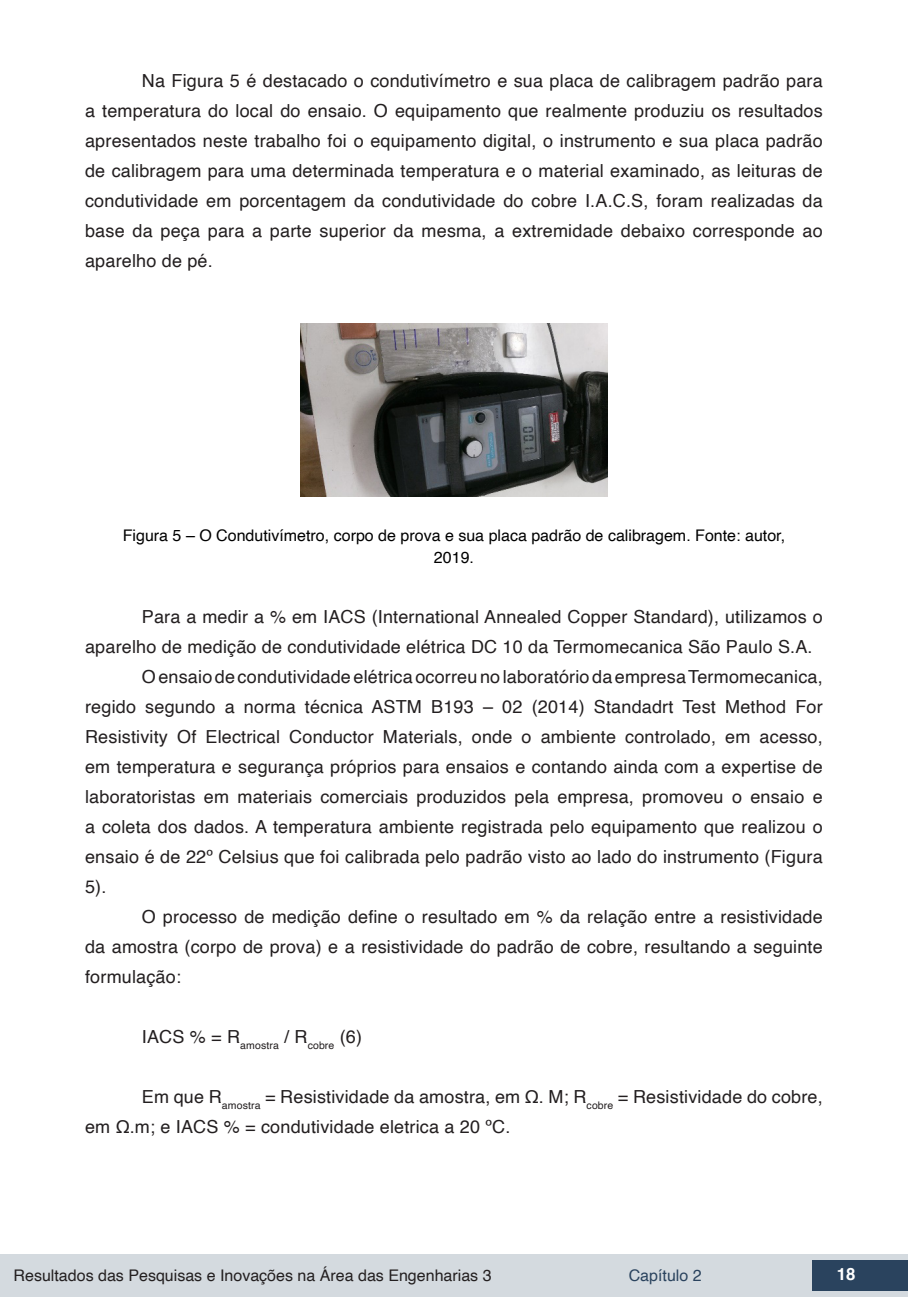
<style>
.page{position:relative;width:908px;height:1304px;background:#fff}
.page>*{position:absolute;margin:0;border:0;box-sizing:border-box;transform-origin:0 0}
.txt{font:18px/30px "Helvetica";letter-spacing:.01em;color:#231f20;text-align:justify}
.t1{font:700 16.8px "Helvetica";color:#fff}
.info_tab_graf_imag{font:16px/22px "Helvetica";color:#000;text-align:center}
.t2{font:16px "Helvetica";color:#231f20}
.t3{font:16px "Helvetica";color:#2a435e}
</style>
<div class="page">
<div style="left:0;top:1254px;width:906px;height:43px;background:#d4dadf"></div>
<div style="left:812px;top:1261px;width:95px;height:30px;background:#2a435e"></div>
<img style="left:300px;top:324px;width:307px;height:172px">
<p class="txt" style="left:85px;top:66px;width:738px;text-indent:57px">Na Figura 5 é destacado o condutivímetro e sua placa de calibragem padrão para a temperatura do local do ensaio. O equipamento que realmente produziu os resultados apresentados neste trabalho foi o equipamento digital, o instrumento e sua placa padrão de calibragem para uma determinada temperatura e o material examinado, as leituras de condutividade em porcentagem da condutividade do cobre I.A.C.S, foram realizadas da base da peça para a parte superior da mesma, a extremidade debaixo corresponde ao aparelho de pé.</p>
<p class="info_tab_graf_imag" style="left:123px;top:525px;width:663px">Figura 5 – O Condutivímetro, corpo de prova e sua placa padrão de calibragem. Fonte: autor,<br>2019.</p>
<p class="txt" style="left:85px;top:602px;width:738px;text-indent:57px">Para a medir a % em IACS (International Annealed Copper Standard), utilizamos o aparelho de medição de condutividade elétrica DC 10 da Termomecanica São Paulo S.A.</p>
<p class="txt" style="left:85px;top:662px;width:738px;text-indent:57px">O ensaio de condutividade elétrica ocorreu no laboratório da empresa Termomecanica, regido segundo a norma técnica ASTM B193 – 02 (2014) Standadrt Test Method For Resistivity Of Electrical Conductor Materials, onde o ambiente controlado, em acesso, em temperatura e segurança próprios para ensaios e contando ainda com a expertise de laboratoristas em materiais comerciais produzidos pela empresa, promoveu o ensaio e a coleta dos dados. A temperatura ambiente registrada pelo equipamento que realizou o ensaio é de 22º Celsius que foi calibrada pelo padrão visto ao lado do instrumento (Figura 5).</p>
<p class="txt" style="left:85px;top:902px;width:738px;text-indent:57px">O processo de medição define o resultado em % da relação entre a resistividade da amostra (corpo de prova) e a resistividade do padrão de cobre, resultando a seguinte formulação:</p>
<p class="txt" style="left:142px;top:1022px;width:222px">IACS % = R<sub>amostra</sub> / R<sub>cobre</sub> (6)</p>
<p class="txt" style="left:85px;top:1082px;width:738px;text-indent:57px">Em que R<sub>amostra</sub> = Resistividade da amostra, em Ω. M; R<sub>cobre</sub> = Resistividade do cobre, em Ω.m; e IACS % = condutividade eletrica a 20 ºC.</p>
<p class="t2" style="left:14px;top:1263px;width:479px">Resultados das Pesquisas e Inovações na Área das Engenharias 3</p>
<p class="t3" style="left:628px;top:1263px;width:74px">Capítulo 2</p>
<p class="t1" style="left:836px;top:1261px;width:20px">18</p>
</div>
